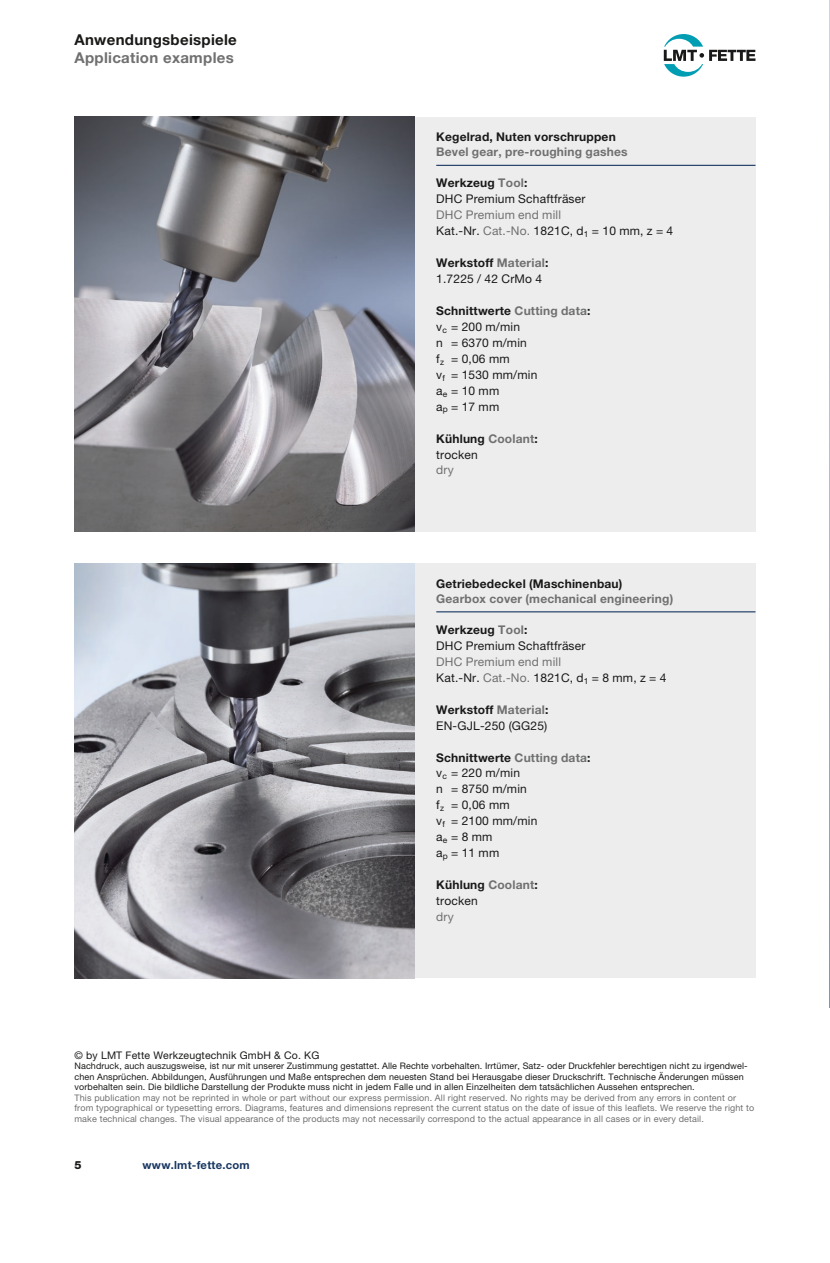
<style>
.page{position:relative;width:830px;height:1263px;background:#fff}
.page>*{position:absolute;margin:0;border:0;box-sizing:border-box;transform-origin:0 0}
.t1{font:700 15px "Helvetica Neue LT Pro";letter-spacing:.02em;color:#1a1918}
.t2{font:700 15px "Helvetica Neue LT Pro";letter-spacing:.02em;color:#6f706f}
.t3{font:12px/15.9px "Helvetica Neue LT Pro";letter-spacing:.015em;color:#1a1918}
.t4{font:12px/15.9px "Helvetica Neue LT Pro";letter-spacing:.015em;color:#6f706f}
.t5{font:700 12px/15.9px "Helvetica Neue LT Pro";letter-spacing:.015em;color:#1a1918}
.t6{font:700 12px "Helvetica Neue LT Pro";letter-spacing:.015em;color:#6f706f}
.t7{font:700 11.25px "Helvetica Neue LT Pro";letter-spacing:.02em;color:#173661}
.t8{font:800 11.25px "Helvetica Neue LT Pro";color:#1a1918}
.t9{font:10.5px "Helvetica Neue LT Pro";letter-spacing:.015em;color:#1a1918}
.t10{font:9px/10.5px "Helvetica Neue LT Pro";letter-spacing:.015em;color:#6f706f}
.t11{font:9px/10.5px "Helvetica Neue LT Pro";letter-spacing:.015em;color:#1a1918}
.s1{font-weight:700}
.s2{font-weight:700;color:#6f706f}
.s3{color:#1a1918}
.s4{color:#6f706f}
.s5{font-weight:400}
</style>
<div class="page">
<svg style="left:829px;top:0;width:1px;height:1008px"></svg>
<hr style="left:829px;top:1008px;width:1px;height:255px;background:#dfe0e2">
<svg style="left:663px;top:34px;width:92px;height:43px"></svg>
<div style="left:74px;top:563px;width:681px;height:415px;background:#ededee"></div>
<img style="left:74px;top:563px;width:341px;height:415px">
<hr style="left:436px;top:611px;width:319px;height:1px;background:#173661">
<div style="left:74px;top:117px;width:681px;height:414px;background:#ededee"></div>
<img style="left:74px;top:117px;width:341px;height:414px">
<hr style="left:436px;top:165px;width:319px;height:1px;background:#173661">
<h1 class="t1" style="left:74px;top:30px;width:164px">Anwendungsbeispiele</h1>
<h1 class="t2" style="left:74px;top:48px;width:161px">Application examples</h1>
<h2 class="t5" style="left:436px;top:129px;width:181px">Kegelrad, Nuten vorschruppen</h2>
<h2 class="t6" style="left:436px;top:145px;width:193px">Bevel gear, pre-roughing gashes</h2>
<h2 class="t3" style="left:436px;top:175px;width:151px"><span class="s1">Werkzeug</span> <span class="s2">Tool</span><span class="s1">:<br></span>DHC Premium Schaftfräser</h2>
<h2 class="t4" style="left:436px;top:207px;width:238px">DHC Premium end mill<br><span class="s3">Kat.-Nr.</span> Cat.-No. <span class="s3">1821C, d</span><sub>1</sub> <span class="s3">= 10 mm, z = 4</span></h2>
<h2 class="t3" style="left:436px;top:255px;width:113px"><span class="s1">Werkstoff</span> <span class="s2">Material</span><span class="s1">:<br></span>1.7225 / 42 CrMo 4</h2>
<h2 class="t3" style="left:436px;top:303px;width:156px"><span class="s1">Schnittwerte</span> <span class="s2">Cutting data</span><span class="s1">: </span>v<sub>c</sub> = 200 m/min<br>n = 6370 m/min<br>f<sub>z</sub> = 0,06 mm<br>v<sub>f</sub> = 1530 mm/min<br>a<sub>e</sub> = 10 mm<br>a<sub>p</sub> = 17 mm</h2>
<h2 class="t5" style="left:436px;top:430px;width:103px">Kühlung <span class="s4">Coolant</span>: <span class="s5">trocken</span></h2>
<h2 class="t4" style="left:436px;top:462px;width:19px">dry</h2>
<h2 class="t5" style="left:436px;top:575px;width:187px">Getriebedeckel (Maschinenbau)</h2>
<h2 class="t6" style="left:436px;top:591px;width:238px">Gearbox cover (mechanical engineering)</h2>
<h2 class="t3" style="left:436px;top:621px;width:151px"><span class="s1">Werkzeug</span> <span class="s2">Tool</span><span class="s1">:<br></span>DHC Premium Schaftfräser</h2>
<h2 class="t4" style="left:436px;top:653px;width:231px">DHC Premium end mill<br><span class="s3">Kat.-Nr.</span> Cat.-No. <span class="s3">1821C, d</span><sub>1</sub> <span class="s3">= 8 mm, z = 4</span></h2>
<h2 class="t3" style="left:436px;top:701px;width:113px"><span class="s1">Werkstoff</span> <span class="s2">Material</span><span class="s1">:<br></span>EN-GJL-250 (GG25)</h2>
<h2 class="t3" style="left:436px;top:749px;width:156px"><span class="s1">Schnittwerte</span> <span class="s2">Cutting data</span><span class="s1">: </span>v<sub>c</sub> = 220 m/min<br>n = 8750 m/min<br>f<sub>z</sub> = 0,06 mm<br>v<sub>f</sub> = 2100 mm/min<br>a<sub>e</sub> = 8 mm<br>a<sub>p</sub> = 11 mm</h2>
<h2 class="t5" style="left:436px;top:876px;width:103px">Kühlung <span class="s4">Coolant</span>: <span class="s5">trocken</span></h2>
<h2 class="t4" style="left:436px;top:908px;width:19px">dry</h2>
<p class="t9" style="left:74px;top:1049px;width:246px">© by LMT Fette Werkzeugtechnik GmbH &amp; Co. KG</p>
<p class="t11" style="left:74px;top:1061px;width:674px">Nachdruck, auch auszugsweise, ist nur mit unserer Zustimmung gestattet. Alle Rechte vorbehalten. Irrtümer, Satz- oder Druckfehler berechtigen nicht zu irgendwel&shy;chen Ansprüchen. Abbildungen, Ausführungen und Maße entsprechen dem neuesten Stand bei Herausgabe dieser Druckschrift. Technische Änderungen müssen vorbehalten sein. Die bildliche Darstellung der Produkte muss nicht in jedem Falle und in allen Einzelheiten dem tatsächlichen Aussehen entsprechen.</p>
<p class="t10" style="left:74px;top:1092px;width:681px">This publication may not be reprinted in whole or part without our express permission. All right reserved. No rights may be derived from any errors in content or from typographical or typesetting errors. Diagrams, features and dimensions represent the current status on the date of issue of this leaflets. We reserve the right to make technical changes. The visual appearance of the products may not necessarily correspond to the actual appearance in all cases or in every detail.</p>
<p class="t8" style="left:74px;top:1159px;width:9px">5</p>
<p class="t7" style="left:142px;top:1158px;width:109px">www.lmt-fette.com</p>
</div>
